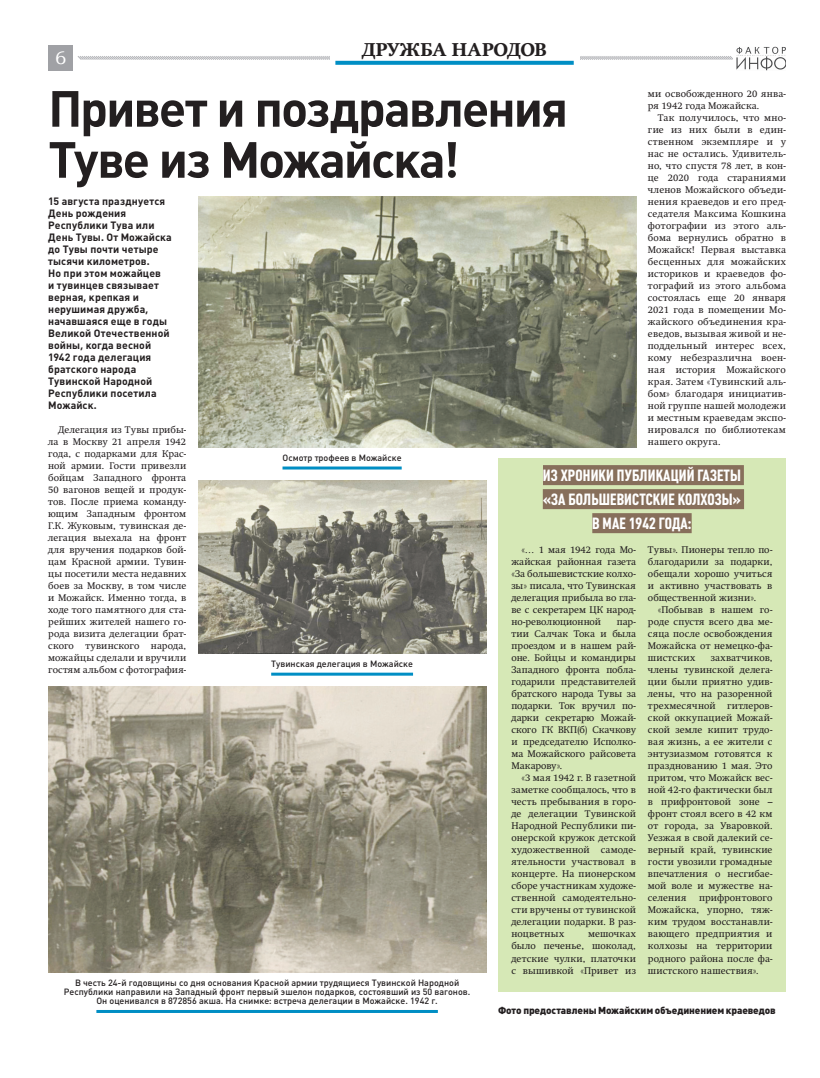
<style>
.page{position:relative;width:820px;height:1078px;background:#fff}
.page>*{position:absolute;margin:0;border:0;box-sizing:border-box;transform-origin:0 0}
.Заголовок_основной_50{font:50px/51px "Plumb Bold C";letter-spacing:-.04em;color:#231f20}
.t1{font:18px "Swift Extra Bold C";letter-spacing:.015em;color:#231f20}
.t2{font:18px "Bookman Old Style";color:#fff}
.Вынос_Акцент{font:700 16px/24px "Plumb Condensed";letter-spacing:.01em;color:#fff;text-align:center}
.Лид_основной{font:10.5px/12px "Plumb Bold C";letter-spacing:.01em;color:#231f20}
._01_Рейтинг{font:900 10px "Plumb";letter-spacing:-.01em;color:#231f20}
.Текст{font:9.6px/12px "Swift C";letter-spacing:.015em;color:#231f20;text-align:justify}
.PODPIS_FOTO_copy{font:500 9px/9px "Plumb";color:#231f20;text-align:center}
</style>
<div class="page">
<div style="left:48px;top:45px;width:25px;height:25px;background:#a0a1a5"></div>
<svg style="left:77px;top:56px;width:655px;height:4px"></svg>
<img style="left:732px;top:46px;width:53px;height:24px">
<div style="left:329px;top:43px;width:250px;height:26px;background:#fff"></div>
<svg style="left:335px;top:61px;width:238px;height:4px"></svg>
<img style="left:48px;top:686px;width:438px;height:286px">
<hr style="left:96px;top:1009px;width:341px;height:3px;background:#008ec4">
<hr style="left:282px;top:466px;width:119px;height:3px;background:#008ec4">
<img style="left:198px;top:196px;width:437px;height:251px">
<hr style="left:271px;top:672px;width:142px;height:3px;background:#008ec4">
<img style="left:198px;top:480px;width:288px;height:173px">
<div style="left:498px;top:457px;width:287px;height:534px;background:#d6e8b6"></div>
<div style="left:542px;top:465px;width:201px;height:20px;background:#876f5b"></div>
<div style="left:542px;top:489px;width:201px;height:20px;background:#876f5b"></div>
<div style="left:592px;top:513px;width:99px;height:20px;background:#876f5b"></div>
<h2 class="t2" style="left:55px;top:46px;width:13px">6</h2>
<p class="t1" style="left:362px;top:39px;width:186px">ДРУЖБА НАРОДОВ</p>
<p class="Заголовок_основной_50" style="left:48px;top:83px;width:521px">Привет и поздравления<br>Туве из Можайска!</p>
<p class="Лид_основной" style="left:48px;top:195px;width:125px">15 августа празднуется<br>День рождения<br>Республики Тува или<br>День Тувы. От Можайска до Тувы почти четыре тысячи километров.<br>Но при этом можайцев<br>и тувинцев связывает верная, крепкая и нерушимая дружба, начавшаяся еще в годы<br>Великой Отечественной войны, когда весной<br>1942 года делегация братского народа<br>Тувинской Народной<br>Республики посетила<br>Можайск.</p>
<p class="Текст" style="left:48px;top:423px;width:139px;text-indent:10px">Делегация из Тувы прибы&shy;ла в Москву 21 апреля 1942 года, с подарками для Крас&shy;ной армии. Гости привезли бойцам Западного фронта 50 вагонов вещей и продук&shy;тов. После приема команду&shy;ющим Западным фронтом Г.К. Жуковым, тувинская де&shy;легация выехала на фронт для вручения подарков бой&shy;цам Красной армии. Тувин&shy;цы посетили места недавних боев за Москву, в том числе и Можайск. Именно тогда, в ходе того памятного для ста&shy;рейших жителей нашего го&shy;рода визита делегации брат&shy;ского тувинского народа, можайцы сделали и вручили гостям альбом с фотография-</p>
<p class="Текст" style="left:647px;top:87px;width:139px">ми освобожденного 20 янва&shy;ря 1942 года Можайска.</p>
<p class="Текст" style="left:647px;top:111px;width:139px;text-indent:10px">Так получилось, что мно&shy;гие из них были в един&shy;ственном экземпляре и у нас не остались. Удивитель&shy;но, что спустя 78 лет, в кон&shy;це 2020 года стараниями членов Можайского объеди&shy;нения краеведов и его пред&shy;седателя Максима Кошкина фотографии из этого аль&shy;бома вернулись обратно в Можайск! Первая выставка бесценных для можайских историков и краеведов фо&shy;тографий из этого альбома состоялась еще 20 января 2021 года в помещении Мо&shy;жайского объединения кра&shy;еведов, вызывая живой и не&shy;поддельный интерес всех, кому небезразлична воен&shy;ная история Можайского края. Затем «Тувинский аль&shy;бом» благодаря инициатив&shy;ной группе нашей молодежи и местным краеведам экспо&shy;нировался по библиотекам нашего округа.</p>
<p class="PODPIS_FOTO_copy" style="left:282px;top:453px;width:121px">Осмотр трофеев в Можайске</p>
<p class="Вынос_Акцент" style="left:542px;top:463px;width:200px">ИЗ ХРОНИКИ ПУБЛИКАЦИЙ ГАЗЕТЫ «ЗА БОЛЬШЕВИСТСКИЕ КОЛХОЗЫ»<br>В МАЕ 1942 ГОДА:</p>
<p class="Текст" style="left:511px;top:543px;width:126px;text-indent:10px">«… 1 мая 1942 года Мо&shy;жайская районная газета «За большевистские колхо&shy;зы» писала, что Тувинская делегация прибыла во гла&shy;ве с секретарем ЦК народ&shy;но-революционной</p>
<p class="Текст" style="left:647px;top:543px;width:126px">Тувы». Пионеры тепло по&shy;благодарили за подарки, обещали хорошо учиться и активно участвовать в общественной жизни».</p>
<p class="Текст" style="left:647px;top:603px;width:126px;text-indent:10px">«Побывав в нашем го&shy;роде спустя всего два ме&shy;сяца после освобождения Можайска от немецко-фа&shy;шистских</p>
<p class="Текст" style="left:511px;top:615px;width:126px;text-indent:105px">пар&shy;тии Салчак Тока и была проездом и в нашем рай&shy;оне. Бойцы и командиры Западного фронта побла&shy;годарили представителей братского народа Тувы за подарки. Ток вручил по&shy;дарки секретарю Можай&shy;ского ГК ВКП(б) Скачкову и председателю Исполко&shy;ма Можайского райсовета Макарову».</p>
<p class="Текст" style="left:511px;top:771px;width:126px;text-indent:10px">«3 мая 1942 г. В газетной заметке сообщалось, что в честь пребывания в горо&shy;де делегации Тувинской Народной Республики пи&shy;онерской кружок детской художественной самоде&shy;ятельности участвовал в концерте. На пионерском сборе участникам художе&shy;ственной самодеятельно&shy;сти вручены от тувинской делегации подарки. В раз&shy;ноцветных</p>
<p class="Текст" style="left:647px;top:651px;width:126px;text-indent:63px">захватчиков, члены тувинской делега&shy;ции были приятно удив&shy;лены, что на разоренной трехмесячной гитлеров&shy;ской оккупацией Можай&shy;ской земле кипит трудо&shy;вая жизнь, а ее жители с энтузиазмом готовятся к празднованию 1 мая. Это притом, что Можайск вес&shy;ной 42-го фактически был в прифронтовой зоне – фронт стоял всего в 42 км от города, за Уваровкой.<br>Уезжая в свой далекий се&shy;верный край, тувинские гости увозили громадные впечатления о несгибае&shy;мой воле и мужестве на&shy;селения</p>
<p class="PODPIS_FOTO_copy" style="left:271px;top:659px;width:143px">Тувинская делегация в Можайске</p>
<p class="Текст" style="left:647px;top:891px;width:126px;text-indent:51px">прифронтового Можайска, упорно, тяж&shy;ким трудом восстанавли&shy;вающего предприятия и колхозы на территории родного района после фа&shy;шистского нашествия».</p>
<p class="Текст" style="left:511px;top:927px;width:126px;text-indent:77px">мешочках было печенье, шоколад, детские чулки, платочки с вышивкой «Привет из</p>
<p class="PODPIS_FOTO_copy" style="left:64px;top:978px;width:408px">В честь 24-й годовщины со дня основания Красной армии трудящиеся Тувинской Народной<br>Республики направили на Западный фронт первый эшелон подарков, состоявший из 50 вагонов.<br>Он оценивался в 872856 акша. На снимке: встреча делегации в Можайске. 1942 г.</p>
<p class="_01_Рейтинг" style="left:498px;top:1004px;width:279px">Фото предоставлены Можайским объединением краеведов</p>
</div>
